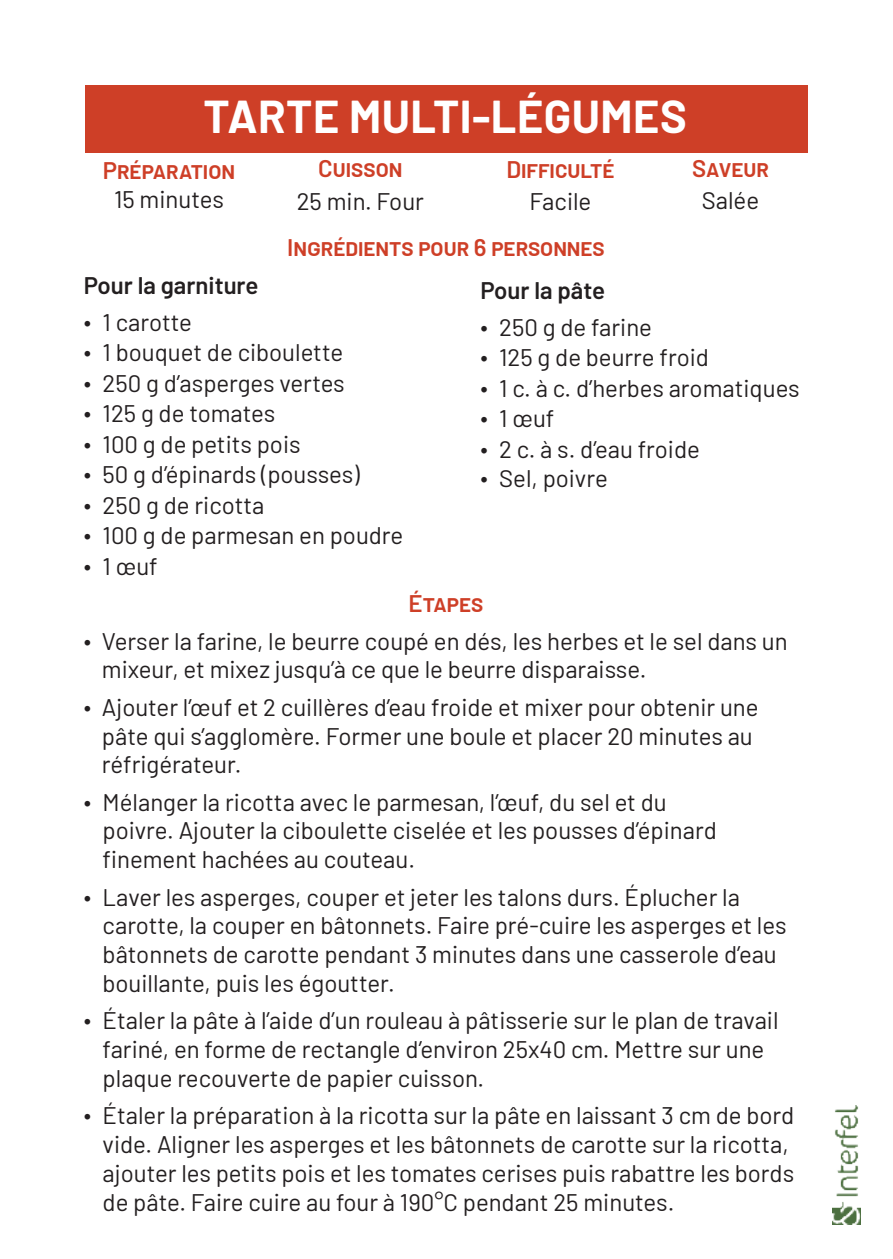
<style>
.page{position:relative;width:893px;height:1259px;background:#fff}
.page>*{position:absolute;margin:0;border:0;box-sizing:border-box;transform-origin:0 0}
.t1{font:700 45px "Barlow";letter-spacing:.01em;color:#fff}
.t2{font:24px/28.8px "Barlow";color:#231f20}
.t3{font:600 24px "Barlow";color:#ce3f27}
.t4{font:600 24px "Barlow";color:#231f20}
</style>
<div class="page">
<div style="left:85px;top:85px;width:723px;height:68px;background:#ce3f27"></div>
<img style="left:832px;top:1106px;width:28px;height:119px">
<h1 class="t1" style="left:204px;top:91px;width:485px">TARTE MULTI-LÉGUMES</h1>
<p class="t3" style="left:103px;top:153px;width:134px">Préparation</p>
<p class="t2" style="left:114px;top:188px;width:111px">15 minutes</p>
<p class="t3" style="left:506px;top:151px;width:110px">Difficulté</p>
<p class="t2" style="left:529px;top:189px;width:64px">Facile</p>
<p class="t3" style="left:692px;top:151px;width:78px">Saveur</p>
<p class="t2" style="left:702px;top:189px;width:59px">Salée</p>
<p class="t3" style="left:318px;top:151px;width:86px">Cuisson</p>
<p class="t2" style="left:297px;top:189px;width:129px">25 min. Four</p>
<p class="t3" style="left:287px;top:230px;width:319px">Ingrédients pour 6 personnes</p>
<p class="t4" style="left:84px;top:276px;width:176px">Pour la garniture</p>
<p class="t2" style="left:84px;top:305px;width:321px;line-height:30.6px">∙ 1 carotte<br>∙ 1 bouquet de ciboulette<br>∙ 250 g d’asperges vertes<br>∙ 125 g de tomates<br>∙ 100 g de petits pois<br>∙ 50 g d’épinards (pousses)<br>∙ 250 g de ricotta<br>∙ 100 g de parmesan en poudre ∙ 1 œuf</p>
<p class="t4" style="left:480px;top:281px;width:126px">Pour la pâte</p>
<p class="t2" style="left:480px;top:310px;width:321px;line-height:30.3px">∙ 250 g de farine<br>∙ 125 g de beurre froid<br>∙ 1 c. à c. d’herbes aromatiques ∙ 1 œuf<br>∙ 2 c. à s. d’eau froide<br>∙ Sel, poivre</p>
<p class="t3" style="left:408px;top:586px;width:76px">Étapes</p>
<p class="t2" style="left:102px;top:624px;width:687px;text-indent:-18px">∙ Verser la farine, le beurre coupé en dés, les herbes et le sel dans un mixeur, et mixez jusqu’à ce que le beurre disparaisse.</p>
<p class="t2" style="left:102px;top:691px;width:658px;text-indent:-18px">∙ Ajouter l’œuf et 2 cuillères d’eau froide et mixer pour obtenir une pâte qui s’agglomère. Former une boule et placer 20 minutes au réfrigérateur.</p>
<p class="t2" style="left:103px;top:785px;width:616px;text-indent:-19px">∙ Mélanger la ricotta avec le parmesan, l’œuf, du sel et du poivre. Ajouter la ciboulette ciselée et les pousses d’épinard finement hachées au couteau.</p>
<p class="t2" style="left:103px;top:880px;width:685px;text-indent:-19px">∙ Laver les asperges, couper et jeter les talons durs. Éplucher la carotte, la couper en bâtonnets. Faire pré-cuire les asperges et les bâtonnets de carotte pendant 3 minutes dans une casserole d’eau bouillante, puis les égoutter.</p>
<p class="t2" style="left:103px;top:1004px;width:677px;text-indent:-19px">∙ Étaler la pâte à l’aide d’un rouleau à pâtisserie sur le plan de travail fariné, en forme de rectangle d’environ 25x40 cm. Mettre sur une plaque recouverte de papier cuisson.</p>
<p class="t2" style="left:103px;top:1099px;width:693px;text-indent:-19px">∙ Étaler la préparation à la ricotta sur la pâte en laissant 3 cm de bord vide. Aligner les asperges et les bâtonnets de carotte sur la ricotta, ajouter les petits pois et les tomates cerises puis rabattre les bords de pâte. Faire cuire au four à 190°C pendant 25 minutes.</p>
</div>
